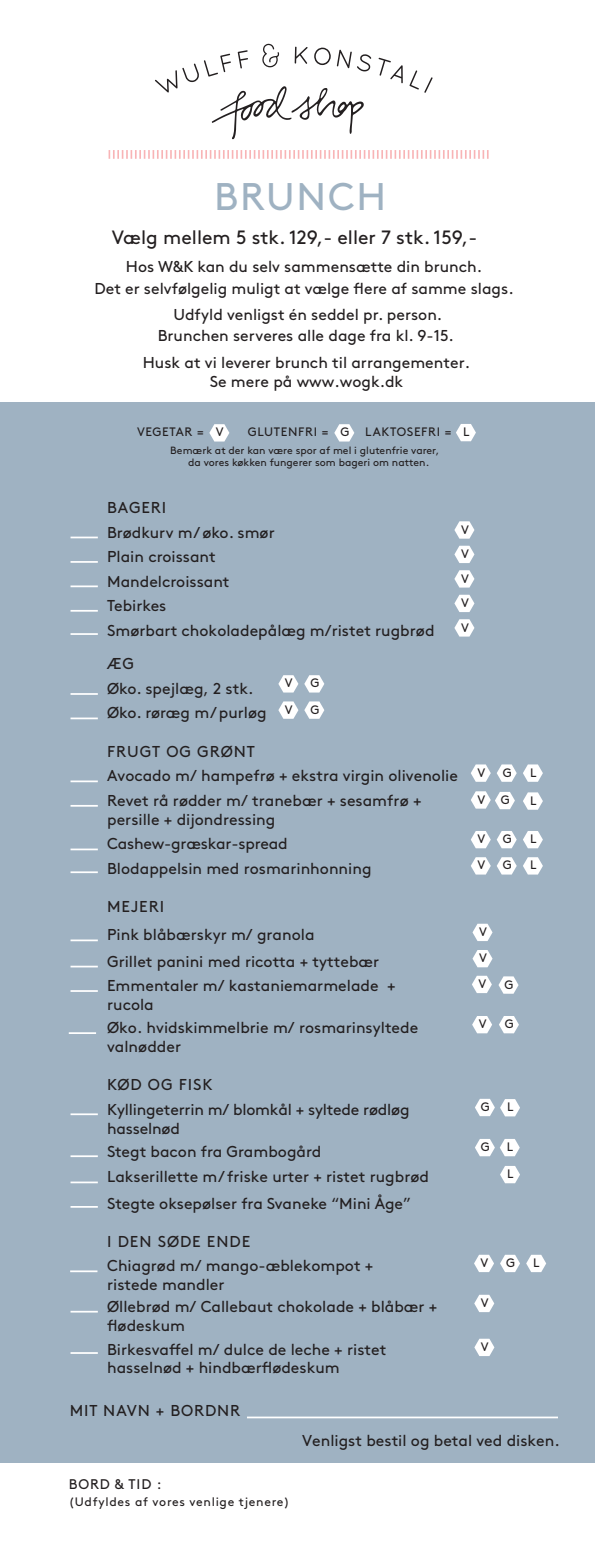
<style>
.page{position:relative;width:595px;height:1547px;background:#fff}
.page>*{position:absolute;margin:0;border:0;box-sizing:border-box;transform-origin:0 0}
.t1{font:38.5px "Brown";letter-spacing:.05em;color:#9fb2c2}
.t2{font:19.25px "Brown";color:#231f20}
.t3{font:15.75px/18.9px "Brown";color:#231f20}
.t4{font:15.75px "Brown";letter-spacing:.055em;color:#231f20}
.t5{font:14px "Brown";letter-spacing:.06em;color:#231f20}
.t6{font:12.25px "Brown";letter-spacing:.055em;color:#231f20}
.t7{font:10.5px/12.4px "Brown";color:#231f20}
</style>
<div class="page">
<div style="left:0;top:402px;width:594px;height:1061px;background:#9fb2c2"></div>
<hr style="left:247px;top:1416px;width:310px;height:2px;background:#fff">
<svg style="left:209px;top:424px;width:20px;height:17px"></svg>
<svg style="left:334px;top:424px;width:20px;height:17px"></svg>
<svg style="left:456px;top:424px;width:19px;height:17px"></svg>
<svg style="left:454px;top:521px;width:20px;height:18px"></svg>
<svg style="left:454px;top:546px;width:20px;height:17px"></svg>
<svg style="left:454px;top:570px;width:20px;height:18px"></svg>
<svg style="left:454px;top:595px;width:20px;height:17px"></svg>
<svg style="left:278px;top:675px;width:20px;height:17px"></svg>
<svg style="left:304px;top:675px;width:20px;height:17px"></svg>
<svg style="left:278px;top:701px;width:20px;height:18px"></svg>
<svg style="left:304px;top:701px;width:20px;height:18px"></svg>
<svg style="left:471px;top:764px;width:19px;height:18px"></svg>
<svg style="left:496px;top:764px;width:20px;height:18px"></svg>
<svg style="left:523px;top:764px;width:19px;height:18px"></svg>
<svg style="left:471px;top:791px;width:43px;height:18px"></svg>
<svg style="left:523px;top:792px;width:19px;height:18px"></svg>
<svg style="left:496px;top:831px;width:20px;height:17px"></svg>
<svg style="left:523px;top:831px;width:19px;height:17px"></svg>
<svg style="left:471px;top:857px;width:19px;height:17px"></svg>
<svg style="left:497px;top:857px;width:19px;height:17px"></svg>
<svg style="left:523px;top:857px;width:19px;height:17px"></svg>
<svg style="left:472px;top:924px;width:20px;height:17px"></svg>
<svg style="left:472px;top:950px;width:20px;height:17px"></svg>
<svg style="left:498px;top:976px;width:20px;height:18px"></svg>
<svg style="left:472px;top:976px;width:19px;height:17px"></svg>
<svg style="left:500px;top:1099px;width:20px;height:17px"></svg>
<svg style="left:475px;top:1139px;width:44px;height:17px"></svg>
<svg style="left:474px;top:1255px;width:20px;height:17px"></svg>
<svg style="left:474px;top:1339px;width:20px;height:17px"></svg>
<svg style="left:474px;top:1295px;width:20px;height:17px"></svg>
<svg style="left:70px;top:537px;width:28px;height:1px"></svg>
<hr style="left:70px;top:693px;width:28px;height:2px;background:#fff">
<hr style="left:70px;top:561px;width:28px;height:2px;background:#fff">
<hr style="left:70px;top:717px;width:28px;height:2px;background:#fff">
<hr style="left:70px;top:585px;width:28px;height:2px;background:#fff">
<hr style="left:70px;top:780px;width:28px;height:2px;background:#fff">
<hr style="left:70px;top:848px;width:28px;height:2px;background:#fff">
<hr style="left:70px;top:1113px;width:28px;height:2px;background:#fff">
<svg style="left:70px;top:1311px;width:28px;height:1px"></svg>
<hr style="left:70px;top:610px;width:28px;height:2px;background:#fff">
<hr style="left:70px;top:805px;width:28px;height:2px;background:#fff">
<hr style="left:70px;top:939px;width:28px;height:2px;background:#fff">
<hr style="left:70px;top:1155px;width:28px;height:2px;background:#fff">
<hr style="left:70px;top:871px;width:28px;height:2px;background:#fff">
<svg style="left:70px;top:966px;width:28px;height:1px"></svg>
<hr style="left:70px;top:1181px;width:28px;height:2px;background:#fff">
<hr style="left:70px;top:1270px;width:27px;height:2px;background:#fff">
<hr style="left:70px;top:990px;width:28px;height:2px;background:#fff">
<hr style="left:70px;top:1206px;width:28px;height:2px;background:#fff">
<hr style="left:70px;top:1352px;width:28px;height:2px;background:#fff">
<svg style="left:108px;top:150px;width:380px;height:9px"></svg>
<svg style="left:424px;top:77px;width:8px;height:16px"></svg>
<svg style="left:409px;top:70px;width:9px;height:20px"></svg>
<svg style="left:378px;top:58px;width:24px;height:25px"></svg>
<svg style="left:155px;top:44px;width:216px;height:95px"></svg>
<svg style="left:471px;top:831px;width:19px;height:17px"></svg>
<svg style="left:475px;top:1099px;width:19px;height:17px"></svg>
<svg style="left:472px;top:1016px;width:20px;height:17px"></svg>
<svg style="left:499px;top:1016px;width:19px;height:17px"></svg>
<hr style="left:69px;top:1032px;width:27px;height:2px;background:#fff">
<svg style="left:500px;top:1166px;width:20px;height:17px"></svg>
<hr style="left:70px;top:633px;width:28px;height:2px;background:#fff">
<svg style="left:454px;top:619px;width:20px;height:18px"></svg>
<svg style="left:500px;top:1255px;width:20px;height:17px"></svg>
<svg style="left:526px;top:1255px;width:20px;height:17px"></svg>
<h1 class="t1" style="left:214px;top:167px;width:173px">BRUNCH</h1>
<p class="t2" style="left:112px;top:222px;width:367px">Vælg mellem 5 stk. 129,- eller 7 stk. 159,-</p>
<p class="t3" style="left:94px;top:254px;width:420px;line-height:22.4px;text-align:center">Hos W&amp;K kan du selv sammensætte din brunch.<br>Det er selvfølgelig muligt at vælge flere af samme slags.</p>
<p class="t3" style="left:158px;top:303px;width:297px;line-height:20.5px;text-align:center">Udfyld venligst én seddel pr. person.<br>Brunchen serveres alle dage fra kl. 9-15.</p>
<p class="t3" style="left:143px;top:351px;width:329px;text-align:center">Husk at vi leverer brunch til arrangementer.<br>Se mere på www.wogk.dk</p>
<p class="t6" style="left:137px;top:423px;width:88px">VEGETAR = V</p>
<p class="t6" style="left:248px;top:423px;width:103px">GLUTENFRI = G</p>
<p class="t6" style="left:365px;top:423px;width:106px">LAKTOSEFRI = L</p>
<p class="t7" style="left:188px;top:443px;width:253px;text-indent:-18px">Bemærk at der kan være spor af mel i glutenfrie varer, da vores køkken fungerer som bageri om natten.</p>
<p class="t3" style="left:107px;top:494px;width:169px;line-height:24.5px">BAGERI<br>Brødkurv m/ øko. smør</p>
<p class="t6" style="left:461px;top:520px;width:9px">V</p>
<p class="t3" style="left:107px;top:546px;width:110px">Plain croissant</p>
<p class="t6" style="left:461px;top:544px;width:9px">V</p>
<p class="t3" style="left:107px;top:571px;width:124px">Mandelcroissant</p>
<p class="t6" style="left:461px;top:569px;width:9px">V</p>
<p class="t3" style="left:107px;top:595px;width:61px">Tebirkes</p>
<p class="t6" style="left:461px;top:593px;width:9px">V</p>
<p class="t3" style="left:107px;top:619px;width:329px">Smørbart chokoladepålæg m/ristet rugbrød</p>
<p class="t6" style="left:461px;top:618px;width:9px">V</p>
<p class="t3" style="left:107px;top:650px;width:148px;line-height:24.5px">ÆG<br>Øko. spejlæg, 2 stk.</p>
<p class="t6" style="left:285px;top:674px;width:9px">V</p>
<p class="t6" style="left:310px;top:674px;width:11px">G</p>
<p class="t3" style="left:107px;top:702px;width:187px">Øko. røræg m/ purløg <sup>V</sup></p>
<p class="t6" style="left:310px;top:700px;width:11px">G</p>
<p class="t3" style="left:107px;top:737px;width:379px;line-height:24.5px">FRUGT OG GRØNT<br>Avocado m/ hampefrø + ekstra virgin olivenolie <sup>V</sup></p>
<p class="t6" style="left:502px;top:763px;width:11px">G</p>
<p class="t6" style="left:529px;top:763px;width:8px">L</p>
<p class="t3" style="left:107px;top:789px;width:316px">Revet rå rødder m/ tranebær + sesamfrø + persille + dijondressing</p>
<p class="t6" style="left:477px;top:790px;width:9px">V</p>
<p class="t6" style="left:500px;top:790px;width:11px">G</p>
<p class="t6" style="left:529px;top:791px;width:8px">L</p>
<p class="t3" style="left:107px;top:858px;width:266px">Blodappelsin med rosmarinhonning</p>
<p class="t6" style="left:502px;top:830px;width:11px">G</p>
<p class="t6" style="left:529px;top:830px;width:8px">L</p>
<p class="t6" style="left:477px;top:830px;width:9px">V</p>
<p class="t3" style="left:107px;top:833px;width:182px">Cashew-græskar-spread</p>
<p class="t6" style="left:477px;top:856px;width:9px">V</p>
<p class="t6" style="left:502px;top:856px;width:11px">G</p>
<p class="t6" style="left:529px;top:856px;width:8px">L</p>
<p class="t3" style="left:107px;top:891px;width:209px;line-height:28px">MEJERI<br>Pink blåbærskyr m/ granola</p>
<p class="t6" style="left:479px;top:922px;width:9px">V</p>
<p class="t3" style="left:107px;top:950px;width:273px">Grillet panini med ricotta + tyttebær</p>
<p class="t6" style="left:479px;top:949px;width:9px">V</p>
<p class="t3" style="left:107px;top:975px;width:290px">Emmentaler m/ kastaniemarmelade +</p>
<p class="t6" style="left:504px;top:975px;width:11px">G</p>
<p class="t3" style="left:107px;top:994px;width:48px">rucola</p>
<p class="t6" style="left:478px;top:974px;width:9px">V</p>
<p class="t3" style="left:107px;top:1017px;width:312px">Øko. hvidskimmelbrie m/ rosmarinsyltede valnødder</p>
<p class="t3" style="left:107px;top:1070px;width:304px;line-height:25.6px">KØD OG FISK<br>Kyllingeterrin m/ blomkål + syltede rødløg</p>
<p class="t3" style="left:107px;top:1118px;width:74px">hasselnød</p>
<p class="t6" style="left:478px;top:1015px;width:9px">V</p>
<p class="t6" style="left:504px;top:1015px;width:11px">G</p>
<p class="t6" style="left:480px;top:1097px;width:11px">G</p>
<p class="t6" style="left:507px;top:1098px;width:8px">L</p>
<p class="t3" style="left:107px;top:1141px;width:216px">Stegt bacon fra Grambogård</p>
<p class="t6" style="left:480px;top:1137px;width:11px">G</p>
<p class="t6" style="left:506px;top:1137px;width:8px">L</p>
<p class="t3" style="left:107px;top:1192px;width:305px">Stegte oksepølser fra Svaneke “Mini Åge”</p>
<p class="t6" style="left:507px;top:1164px;width:8px">L</p>
<p class="t3" style="left:107px;top:1166px;width:323px">Lakserillette m/ friske urter + ristet rugbrød</p>
<p class="t3" style="left:107px;top:1227px;width:267px;line-height:24.7px">I DEN SØDE ENDE<br>Chiagrød m/ mango-æblekompot +</p>
<p class="t3" style="left:107px;top:1274px;width:119px">ristede mandler</p>
<p class="t3" style="left:107px;top:1295px;width:331px">Øllebrød m/ Callebaut chokolade + blåbær + flødeskum</p>
<p class="t3" style="left:107px;top:1339px;width:280px">Birkesvaffel m/ dulce de leche + ristet</p>
<p class="t3" style="left:107px;top:1356px;width:234px">hasselnød + hindbærflødeskum</p>
<p class="t4" style="left:70px;top:1399px;width:172px">MIT NAVN + BORDNR</p>
<p class="t6" style="left:480px;top:1253px;width:9px">V</p>
<p class="t6" style="left:480px;top:1293px;width:9px">V</p>
<p class="t6" style="left:480px;top:1337px;width:9px">V</p>
<p class="t6" style="left:506px;top:1253px;width:11px">G</p>
<p class="t6" style="left:533px;top:1253px;width:8px">L</p>
<p class="t5" style="left:69px;top:1473px;width:94px">BORD &amp; TID :</p>
<p class="t6" style="left:69px;top:1493px;width:222px">(Udfyldes af vores venlige tjenere)</p>
<p class="t3" style="left:302px;top:1430px;width:259px">Venligst bestil og betal ved disken.</p>
</div>
